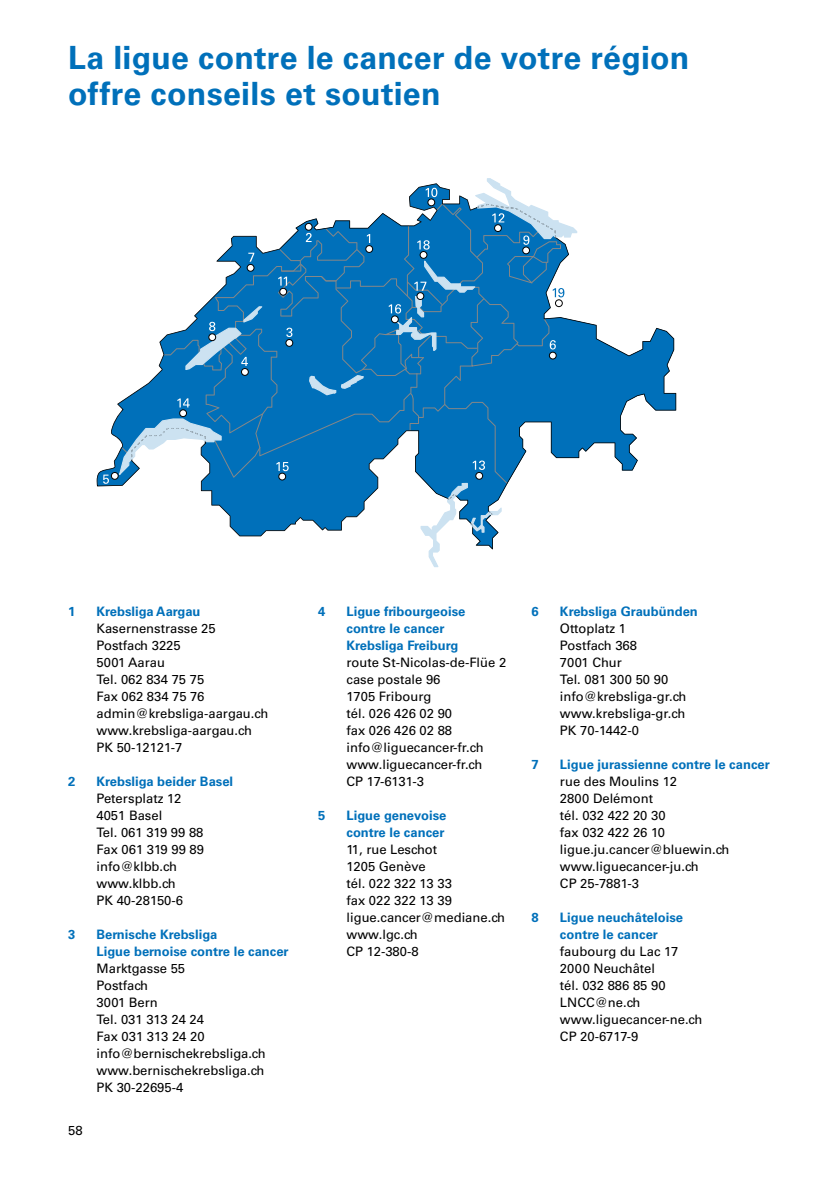
<style>
.page{position:relative;width:840px;height:1191px;background:#fff}
.page>*{position:absolute;margin:0;border:0;box-sizing:border-box;transform-origin:0 0}
.t1{font:700 32px/36px "Univers LT Std";letter-spacing:.01em;color:#0070ba}
.t2{font:13px/17px "Univers LT Std";color:#000}
.t3{font:700 13px/17px "Univers LT Std";color:#0070ba}
</style>
<div class="page">
<svg style="left:97px;top:324px;width:579px;height:163px"></svg>
<svg style="left:103px;top:178px;width:491px;height:389px"></svg>
<h1 class="t1" style="left:68px;top:40px;width:622px">La ligue contre le cancer de votre région offre conseils et soutien</h1>
<p class="t3" style="left:68px;top:602px;width:9px">1</p>
<p class="t3" style="left:96px;top:602px;width:105px">Krebsliga Aargau</p>
<p class="t2" style="left:96px;top:619px;width:173px">Kasernenstrasse 25<br>Postfach 3225<br>5001 Aarau<br>Tel. 062 834 75 75<br>Fax 062 834 75 76 admin@krebsliga-aargau.ch www.krebsliga-aargau.ch<br>PK 50-12121-7</p>
<p class="t3" style="left:68px;top:773px;width:9px">2</p>
<p class="t3" style="left:96px;top:773px;width:138px">Krebsliga beider Basel</p>
<p class="t2" style="left:96px;top:789px;width:109px">Petersplatz 12<br>4051 Basel<br>Tel. 061 319 99 88<br>Fax 061 319 99 89 info@klbb.ch www.klbb.ch<br>PK 40-28150-6</p>
<p class="t3" style="left:68px;top:926px;width:9px">3</p>
<p class="t3" style="left:96px;top:926px;width:193px">Bernische Krebsliga<br>Ligue bernoise contre le cancer</p>
<p class="t2" style="left:96px;top:959px;width:171px">Marktgasse 55<br>Postfach<br>3001 Bern<br>Tel. 031 313 24 24<br>Fax 031 313 24 20 info@bernischekrebsliga.ch www.bernischekrebsliga.ch<br>PK 30-22695-4</p>
<p class="t2" style="left:68px;top:1122px;width:16px">58</p>
<p class="t3" style="left:318px;top:603px;width:9px">4</p>
<p class="t3" style="left:346px;top:603px;width:120px">Ligue fribourgeoise contre le cancer<br>Krebsliga Freiburg</p>
<p class="t2" style="left:346px;top:654px;width:161px">route St-Nicolas-de-Flüe 2 case postale 96<br>1705 Fribourg<br>tél. 026 426 02 90<br>fax 026 426 02 88 info@liguecancer-fr.ch www.liguecancer-fr.ch<br>CP 17-6131-3</p>
<p class="t3" style="left:318px;top:807px;width:9px">5</p>
<p class="t3" style="left:346px;top:807px;width:101px">Ligue genevoise contre le cancer</p>
<p class="t2" style="left:346px;top:841px;width:160px">11, rue Leschot<br>1205 Genève<br>tél. 022 322 13 33<br>fax 022 322 13 39 ligue.cancer@mediane.ch www.lgc.ch<br>CP 12-380-8</p>
<p class="t3" style="left:531px;top:603px;width:9px">6</p>
<p class="t3" style="left:559px;top:603px;width:139px">Krebsliga Graubünden</p>
<p class="t2" style="left:559px;top:620px;width:128px">Ottoplatz 1<br>Postfach 368<br>7001 Chur<br>Tel. 081 300 50 90 info@krebsliga-gr.ch www.krebsliga-gr.ch<br>PK 70-1442-0</p>
<p class="t3" style="left:531px;top:756px;width:9px">7</p>
<p class="t3" style="left:559px;top:756px;width:211px">Ligue jurassienne contre le cancer</p>
<p class="t2" style="left:559px;top:773px;width:171px">rue des Moulins 12<br>2800 Delémont<br>tél. 032 422 20 30<br>fax 032 422 26 10 ligue.ju.cancer@bluewin.ch www.liguecancer-ju.ch<br>CP 25-7881-3</p>
<p class="t3" style="left:531px;top:909px;width:9px">8</p>
<p class="t3" style="left:559px;top:909px;width:125px">Ligue neuchâteloise contre le cancer</p>
<p class="t2" style="left:559px;top:943px;width:144px">faubourg du Lac 17<br>2000 Neuchâtel<br>tél. 032 886 85 90<br>LNCC@ne.ch www.liguecancer-ne.ch<br>CP 20-6717-9</p>
</div>
